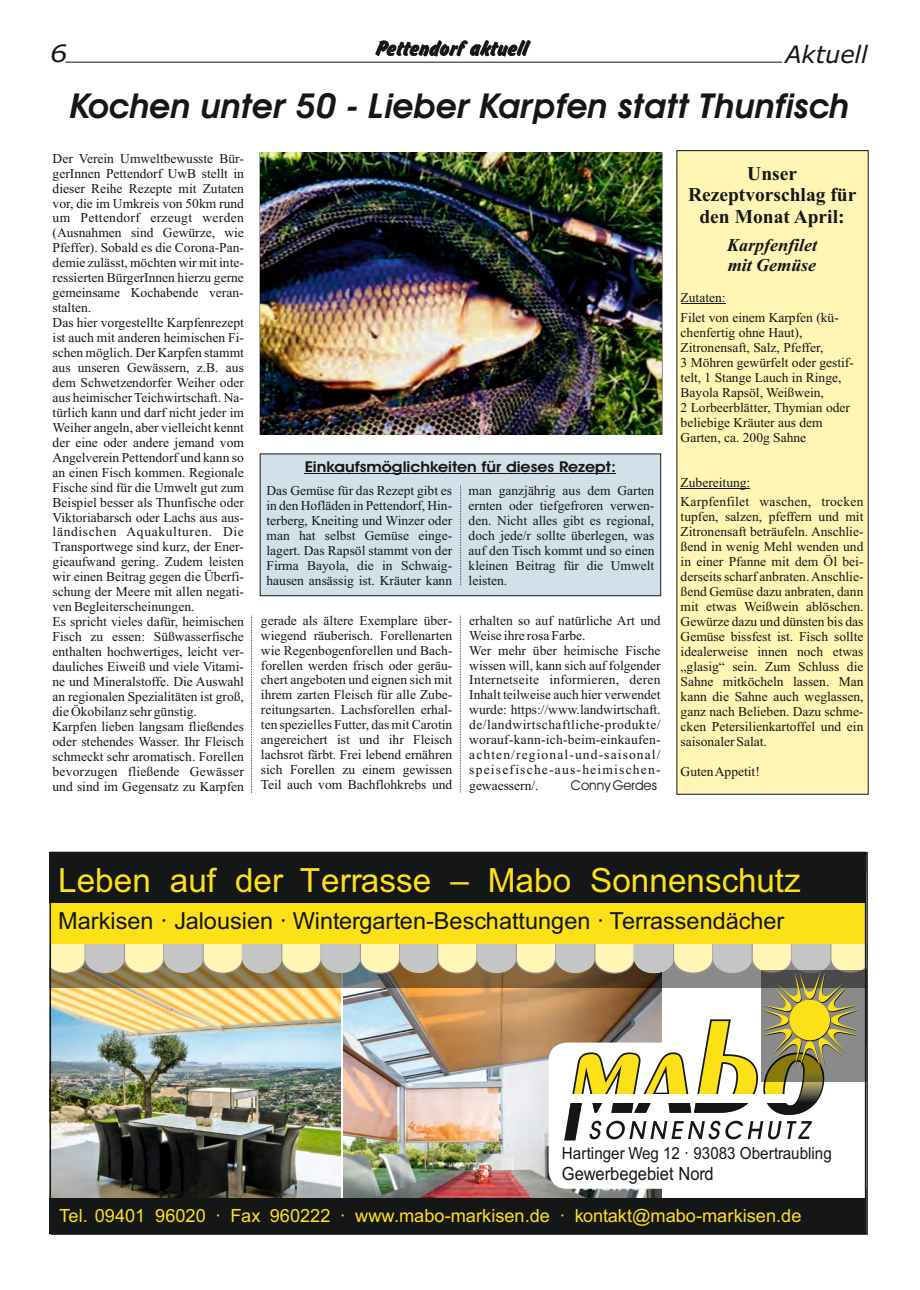
<style>
.page{position:relative;width:920px;height:1290px;background:#fff}
.page>*{position:absolute;margin:0;border:0;box-sizing:border-box;transform-origin:0 0}
.t1{font:italic 600 34.5px "Avant Garde IT Cby BT";color:#151616}
.t2{font:33.3px "Arial";color:#fbe116}
.t3{font:24px "Okay D";color:#151616}
.t4{font:italic 24px "Verdana";color:#151616}
.t5{font:italic 24px "Verdana";color:#151616;scale:1.13 1}
.t6{font:23.55px "Arial";color:#151616}
.t7{font:700 19.5px/21.6px "Times New Roman";color:#151616;text-align:center}
.t8{font:18.15px "Arial";color:#fbe116}
.t9{font:18.15px "Arial";color:#151616;scale:.91 1}
.t10{font:italic 700 18px/20px "Times New Roman";color:#151616}
.t11{font:16.65px "Arial";color:#151616;scale:.91 1}
.t12{font:600 15px "Avant Garde IT Cby BT";color:#151616;scale:1.11 1}
.t13{font:13.5px/15px "Times New Roman";color:#151616}
.t14{font:13.5px/20px "Times New Roman";letter-spacing:.02em;color:#151616}
.t15{font:13.5px "Avant Garde IT Cby BT";color:#151616}
</style>
<div class="page">
<div style="left:260px;top:454px;width:401px;height:142px;background:#d2e0e9;border:1px solid #151616"></div>
<div style="left:677px;top:150px;width:191px;height:644px;background:#fff5b4"></div>
<svg style="left:65px;top:61px;width:718px;height:2px"></svg>
<svg style="left:251px;top:616px;width:1px;height:177px"></svg>
<hr style="left:681px;top:303px;width:45px;height:1px;background:#151616">
<hr style="left:681px;top:488px;width:69px;height:1px;background:#151616">
<hr style="left:305px;top:473px;width:311px;height:1px;background:#151616">
<svg style="left:460px;top:616px;width:1px;height:177px"></svg>
<svg style="left:460px;top:485px;width:1px;height:100px"></svg>
<img style="left:260px;top:153px;width:402px;height:281px">
<img style="left:344px;top:1189px;width:318px;height:9px">
<img style="left:53px;top:1189px;width:287px;height:9px">
<div style="left:50px;top:1198px;width:816px;height:36px;background:#151616"></div>
<div style="left:50px;top:852px;width:816px;height:51px;background:#151616"></div>
<img style="left:49px;top:859px;width:819px;height:330px">
<div style="left:50px;top:852px;width:816px;height:382px;border:2px solid #151616"></div>
<h3 class="t5" style="left:50px;top:43px;width:17px">6</h3>
<h3 class="t3" style="left:376px;top:37px;width:154px">Pettendorf aktuell</h3>
<h3 class="t4" style="left:785px;top:44px;width:84px">Aktuell</h3>
<h1 class="t1" style="left:70px;top:92px;width:780px">Kochen unter 50 - Lieber Karpfen statt Thunfisch</h1>
<p class="t13" style="left:53px;top:152px;width:193px">Der Verein Umweltbewusste Bür&shy;gerInnen Pettendorf UwB stellt in dieser Reihe Rezepte mit Zutaten vor, die im Umkreis von 50km rund um Pettendorf erzeugt werden (Ausnahmen sind Gewürze, wie Pfeffer). Sobald es die Corona-Pan&shy;demie zulässt, möchten wir mit inte&shy;ressierten BürgerInnen hierzu gerne gemeinsame Kochabende veran&shy;stalten.<br>Das hier vorgestellte Karpfenrezept ist auch mit anderen heimischen Fi&shy;schen möglich. Der Karpfen stammt aus unseren Gewässern, z.B. aus dem Schwetzendorfer Weiher oder aus heimischer Teichwirtschaft. Na&shy;türlich kann und darf nicht jeder im Weiher angeln, aber vielleicht kennt der eine oder andere jemand vom Angelverein Pettendorf und kann so an einen Fisch kommen. Regionale Fische sind für die Umwelt gut zum Beispiel besser als Thunfische oder Viktoriabarsch oder Lachs aus aus&shy;ländischen Aquakulturen. Die Transportwege sind kurz, der Ener&shy;gieaufwand gering. Zudem leisten wir einen Beitrag gegen die Überfi&shy;schung der Meere mit allen negati&shy;ven Begleiterscheinungen.<br>Es spricht vieles dafür, heimischen Fisch zu essen: Süßwasserfische enthalten hochwertiges, leicht ver&shy;dauliches Eiweiß und viele Vitami&shy;ne und Mineralstoffe. Die Auswahl an regionalen Spezialitäten ist groß, die Ökobilanz sehr günstig.<br>Karpfen lieben langsam fließendes oder stehendes Wasser. Ihr Fleisch schmeckt sehr aromatisch. Forellen bevorzugen fließende Gewässer und sind im Gegensatz zu Karpfen</p>
<p class="t12" style="left:305px;top:461px;width:282px">Einkaufsmöglichkeiten für dieses Rezept:</p>
<p class="t13" style="left:267px;top:485px;width:187px;text-align:justify">Das Gemüse für das Rezept gibt es in den Hofläden in Pettendorf, Hin&shy;terberg, Kneiting und Winzer oder man hat selbst Gemüse einge&shy;lagert. Das Rapsöl stammt von der Firma Bayola, die in Schwaig&shy;hausen ansässig ist. Kräuter kann</p>
<p class="t13" style="left:469px;top:485px;width:187px;text-align:justify">man ganzjährig aus dem Garten ernten oder tiefgefroren verwen&shy;den. Nicht alles gibt es regional, doch jede/r sollte überlegen, was auf den Tisch kommt und so einen kleinen Beitrag für die Umwelt leisten.</p>
<p class="t13" style="left:261px;top:614px;width:193px;text-align:justify">gerade als ältere Exemplare über&shy;wiegend räuberisch. Forellenarten wie Regenbogenforellen und Bach&shy;forellen werden frisch oder geräu&shy;chert angeboten und eignen sich mit ihrem zarten Fleisch für alle Zube&shy;reitungsarten. Lachsforellen erhal&shy;ten spezielles Futter, das mit Carotin angereichert ist und ihr Fleisch lachsrot färbt. Frei lebend ernähren sich Forellen zu einem gewissen Teil auch vom Bachflohkrebs und</p>
<p class="t13" style="left:469px;top:614px;width:193px">erhalten so auf natürliche Art und<br>Weise ihre rosa Farbe.<br>Wer mehr über heimische Fische wissen will, kann sich auf folgender<br>Internetseite informieren, deren<br>Inhalt teilweise auch hier verwendet wurde: https://www.landwirtschaft. de/landwirtschaftliche-produkte/ worauf-kann-ich-beim-einkaufen&shy;achten/regional-und-saisonal/ speisefische-aus-heimischen&shy;gewaessern/.</p>
<p class="t15" style="left:571px;top:780px;width:88px">Conny Gerdes</p>
<h3 class="t7" style="left:688px;top:164px;width:170px">Unser<br>Rezeptvorschlag für den Monat April:</h3>
<h3 class="t10" style="left:727px;top:237px;width:92px">Karpfenfilet mit Gemüse</h3>
<p class="t13" style="left:681px;top:289px;width:160px;line-height:20px">Zutaten:<br>Filet von einem Karpfen (kü-</p>
<p class="t13" style="left:681px;top:326px;width:175px">chenfertig ohne Haut),<br>Zitronensaft, Salz, Pfeffer,<br>3 Möhren gewürfelt oder gestif&shy;telt, 1 Stange Lauch in Ringe,<br>Bayola Rapsöl, Weißwein,<br>2 Lorbeerblätter, Thymian oder beliebige Kräuter aus dem<br>Garten, ca. 200g Sahne</p>
<p class="t14" style="left:681px;top:473px;width:184px">Zubereitung:<br>Karpfenfilet waschen, trocken</p>
<p class="t13" style="left:681px;top:511px;width:184px;text-align:justify">tupfen, salzen, pfeffern und mit Zitronensaft beträufeln. Anschlie&shy;ßend in wenig Mehl wenden und in einer Pfanne mit dem Öl bei&shy;derseits scharf anbraten. Anschlie&shy;ßend Gemüse dazu anbraten, dann mit etwas Weißwein ablöschen.<br>Gewürze dazu und dünsten bis das Gemüse bissfest ist. Fisch sollte idealerweise innen noch etwas „glasig“ sein. Zum Schluss die Sahne mitköcheln lassen. Man kann die Sahne auch weglassen, ganz nach Belieben. Dazu schme&shy;cken Petersilienkartoffel und ein saisonaler Salat.</p>
<p class="t13" style="left:681px;top:765px;width:81px">Guten Appetit!</p>
<h2 class="t2" style="left:58px;top:868px;width:744px">Leben auf der Terrasse – Mabo Sonnenschutz</h2>
<h3 class="t6" style="left:58px;top:912px;width:728px">Markisen · Jalousien · Wintergarten-Beschattungen · Terrassendächer</h3>
<p class="t11" style="left:562px;top:1146px;width:298px">Hartinger Weg 12 · 93083 Obertraubling</p>
<h3 class="t9" style="left:562px;top:1167px;width:168px">Gewerbegebiet Nord</h3>
<h3 class="t8" style="left:59px;top:1209px;width:744px">Tel. 09401 96020 · Fax 960222 · www.mabo-markisen.de · kontakt@mabo-markisen.de</h3>
</div>
